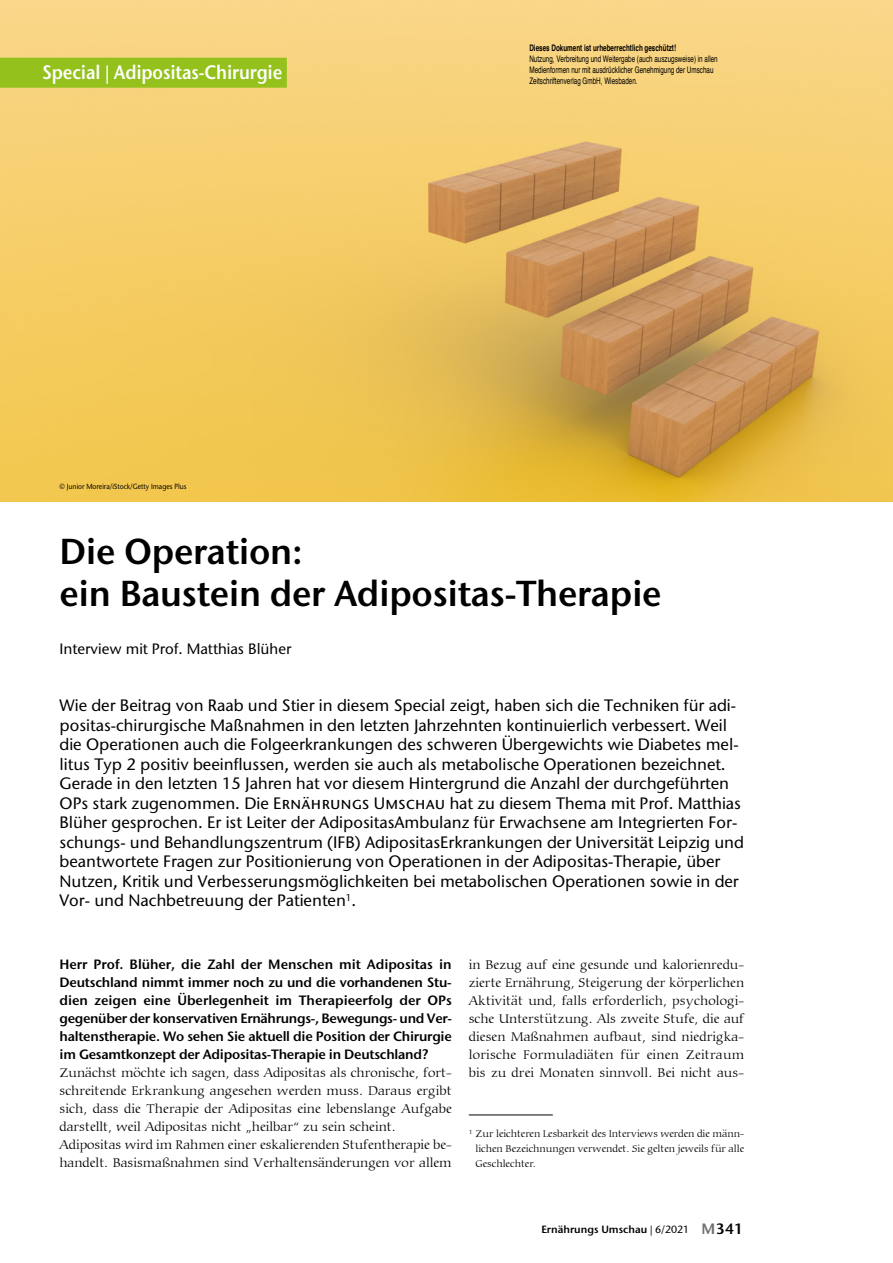
<style>
.page{position:relative;width:893px;height:1263px;background:#fff}
.page>*{position:absolute;margin:0;border:0;box-sizing:border-box;transform-origin:0 0}
.t1{font:600 36px/42px "Stone Sans ITC Pro";letter-spacing:-.01em;color:#000}
.t2{font:600 19.5px "Stone Sans ITC Pro";letter-spacing:-.01em;color:#fff;scale:.9 1}
.t3{font:500 16.5px/19.5px "Stone Sans ITC Std";color:#000}
.t4{font:500 15px "Stone Sans ITC Std";color:#000}
.t5{font:300 13.5px/18px "Carmina BT";color:#000}
.t6{font:600 13.5px/18px "Stone Sans ITC Pro";letter-spacing:-.02em;color:#000;text-align:justify}
.t7{font:300 10.5px/15px "Carmina BT";color:#000;text-align:justify}
.t8{font:600 10.5px "Stone Sans ITC Pro";color:#000}
.t9{font:9px/10.8px "Helvetica";color:#000;scale:.7 1}
.t10{font:700 9px "Helvetica";color:#000;scale:.7 1}
.t11{font:500 7.5px "Stone Sans ITC Std";color:#000;scale:.9 1}
.s1{font-family:"Stone Sans ITC Std";font-weight:500}
.s2{font-size:15px;color:#6f6f6e}
.s3{font-size:15px}
</style>
<div class="page">
<img style="left:0;top:0;width:893px;height:501px">
<div style="left:0;top:58px;width:287px;height:30px;background:#94c11c"></div>
<hr style="left:469px;top:1115px;width:84px;height:1px;background:#000">
<p class="t2" style="left:43px;top:60px;width:268px">Special | Adipositas-Chirurgie</p>
<p class="t11" style="left:60px;top:482px;width:143px">© Junior Moreira/iStock/Getty Images Plus</p>
<p class="t10" style="left:529px;top:41px;width:211px">Dieses Dokument ist urheberrechtlich geschützt!</p>
<p class="t9" style="left:529px;top:54px;width:271px">Nutzung, Verbreitung und Weitergabe (auch auszugsweise) in allen<br>Medienformen nur mit ausdrücklicher Genehmigung der Umschau<br>Zeitschriftenverlag GmbH, Wiesbaden.</p>
<h1 class="t1" style="left:60px;top:530px;width:604px">Die Operation:<br>ein Baustein der Adipositas-Therapie</h1>
<p class="t4" style="left:60px;top:639px;width:234px">Interview mit Prof. Matthias Blüher</p>
<p class="t3" style="left:60px;top:696px;width:686px">Wie der Beitrag von Raab und Stier in diesem Special zeigt, haben sich die Techniken für adi&shy;positas-chirurgische Maßnahmen in den letzten Jahrzehnten kontinuierlich verbessert. Weil die Operationen auch die Folgeerkrankungen des schweren Übergewichts wie Diabetes mel&shy;litus Typ 2 positiv beeinflussen, werden sie auch als metabolische Operationen bezeichnet.<br>Gerade in den letzten 15 Jahren hat vor diesem Hintergrund die Anzahl der durchgeführten OPs stark zugenommen. Die Ernährungs Umschau hat zu diesem Thema mit Prof. Matthias Blüher gesprochen. Er ist Leiter der AdipositasAmbulanz für Erwachsene am Integrierten For&shy;schungs- und Behandlungszentrum (IFB) AdipositasErkrankungen der Universität Leipzig und beantwortete Fragen zur Positionierung von Operationen in der Adipositas-Therapie, über Nutzen, Kritik und Verbesserungsmöglichkeiten bei metabolischen Operationen sowie in der Vor- und Nachbetreuung der Patienten<sup>1</sup>.</p>
<p class="t6" style="left:60px;top:956px;width:394px">Herr Prof. Blüher, die Zahl der Menschen mit Adipositas in Deutschland nimmt immer noch zu und die vorhandenen Stu&shy;dien zeigen eine Überlegenheit im Therapieerfolg der OPs gegenüber der konservativen Ernährungs-, Bewegungs- und Ver&shy;haltenstherapie. Wo sehen Sie aktuell die Position der Chirurgie im Gesamtkonzept der Adipositas-Therapie in Deutschland?</p>
<p class="t5" style="left:60px;top:1064px;width:394px">Zunächst möchte ich sagen, dass Adipositas als chronische, fort&shy;schreitende Erkrankung angesehen werden muss. Daraus ergibt sich, dass die Therapie der Adipositas eine lebenslange Aufgabe darstellt, weil Adipositas nicht „heilbar“ zu sein scheint.<br>Adipositas wird im Rahmen einer eskalierenden Stufentherapie be&shy;handelt. Basismaßnahmen sind Verhaltensänderungen vor allem</p>
<p class="t5" style="left:469px;top:956px;width:277px;text-align:justify">in Bezug auf eine gesunde und kalorienredu&shy;zierte Ernährung, Steigerung der körperlichen Aktivität und, falls erforderlich, psychologi&shy;sche Unterstützung. Als zweite Stufe, die auf diesen Maßnahmen aufbaut, sind niedrigka&shy;lorische Formuladiäten für einen Zeitraum bis zu drei Monaten sinnvoll. Bei nicht aus-</p>
<p class="t7" style="left:475px;top:1127px;width:270px;text-indent:-7px"><sup>1</sup> Zur leichteren Lesbarkeit des Interviews werden die männ&shy;lichen Bezeichnungen verwendet. Sie gelten jeweils für alle Geschlechter.</p>
<p class="t8" style="left:541px;top:1222px;width:204px">Ernährungs Umschau <span class="s1">| 6/2021</span> <span class="s2">M</span><span class="s3">341</span></p>
</div>
